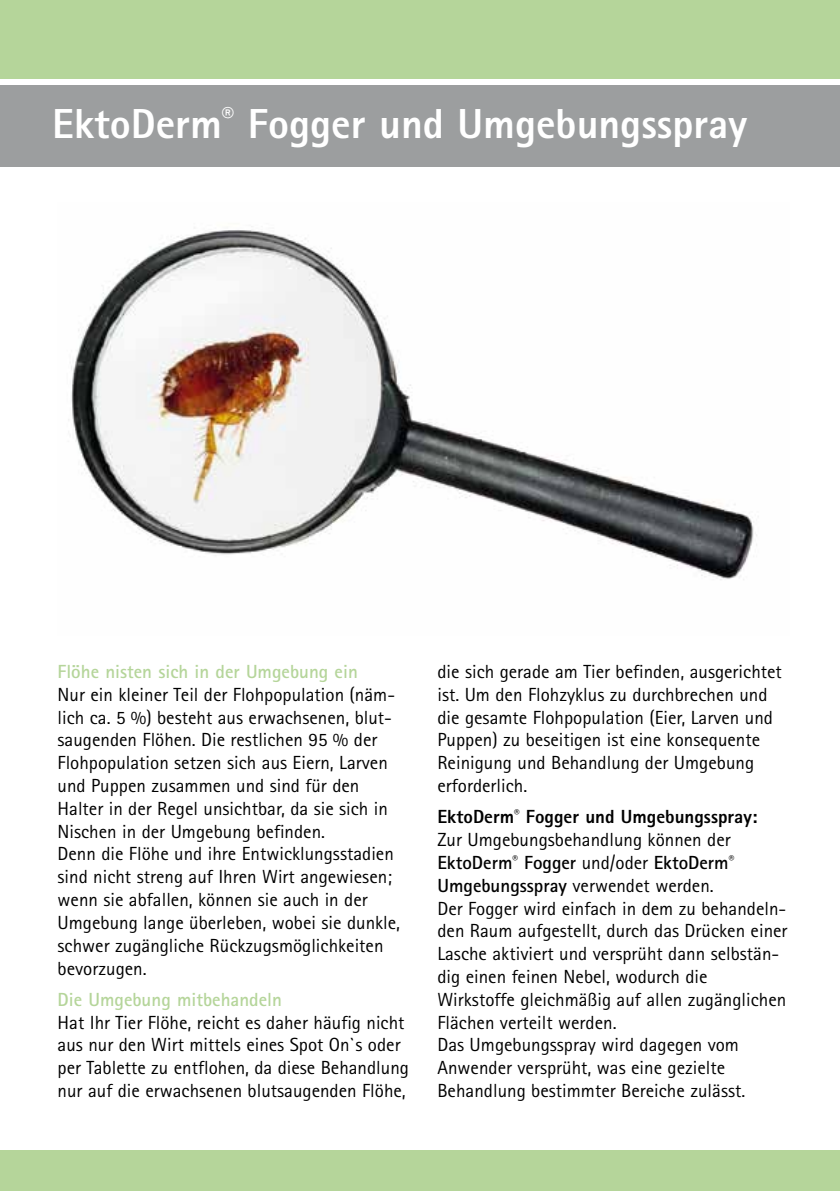
<style>
.page{position:relative;width:840px;height:1191px;background:#fff}
.page>*{position:absolute;margin:0;border:0;box-sizing:border-box;transform-origin:0 0}
.t1{font:800 42px "Rotis Sans Serif Std";color:#fff}
.t2{font:19px/22.8px "Rotis Sans Serif Std";color:#000}
.t3{font:700 19px "Rotis Sans Serif Std";color:#b5d59a}
.s1{font-weight:800}
.s2{font-weight:700}
</style>
<div class="page">
<img style="left:68px;top:226px;width:689px;height:354px">
<div style="left:0;top:0;width:839px;height:78px;background:#b5d59a"></div>
<div style="left:0;top:85px;width:839px;height:81px;background:#9c9e9f"></div>
<div style="left:0;top:1150px;width:839px;height:41px;background:#b5d59a"></div>
<h1 class="t1" style="left:52px;top:97px;width:696px">EktoDerm<sup>®</sup> Fogger und Umgebungsspray</h1>
<p class="t3" style="left:58px;top:659px;width:301px">Flöhe nisten sich in der Umgebung ein</p>
<p class="t2" style="left:58px;top:683px;width:344px">Nur ein kleiner Teil der Flohpopulation (näm&shy;lich ca. 5 %) besteht aus erwachsenen, blut&shy;saugenden Flöhen. Die restlichen 95 % der Flohpopulation setzen sich aus Eiern, Larven und Puppen zusammen und sind für den Halter in der Regel unsichtbar, da sie sich in Nischen in der Umgebung befinden.<br>Denn die Flöhe und ihre Entwicklungsstadien sind nicht streng auf Ihren Wirt angewiesen; wenn sie abfallen, können sie auch in der Umgebung lange überleben, wobei sie dunkle, schwer zugängliche Rückzugsmöglichkeiten bevorzugen.</p>
<p class="t3" style="left:58px;top:987px;width:226px">Die Umgebung mitbehandeln</p>
<p class="t2" style="left:58px;top:1010px;width:353px">Hat Ihr Tier Flöhe, reicht es daher häufig nicht aus nur den Wirt mittels eines Spot On`s oder per Tablette zu entflohen, da diese Behandlung nur auf die erwachsenen blutsaugenden Flöhe,</p>
<p class="t2" style="left:437px;top:660px;width:346px">die sich gerade am Tier befinden, ausgerichtet ist. Um den Flohzyklus zu durchbrechen und die gesamte Flohpopulation (Eier, Larven und Puppen) zu beseitigen ist eine konsequente Reinigung und Behandlung der Umgebung erforderlich.</p>
<p class="t2" style="left:437px;top:805px;width:351px"><span class="s1">EktoDerm</span><sup>®</sup> <span class="s1">Fogger und Umgebungsspray:<br></span>Zur Umgebungsbehandlung können der <span class="s2">EktoDerm</span><sup>®</sup> <span class="s2">Fogger</span> und/oder <span class="s2">EktoDerm</span><sup>® </sup><span class="s2">Umgebungsspray</span> verwendet werden.<br>Der Fogger wird einfach in dem zu behandeln&shy;den Raum aufgestellt, durch das Drücken einer Lasche aktiviert und versprüht dann selbstän&shy;dig einen feinen Nebel, wodurch die Wirkstoffe gleichmäßig auf allen zugänglichen Flächen verteilt werden.<br>Das Umgebungsspray wird dagegen vom Anwender versprüht, was eine gezielte Behandlung bestimmter Bereiche zulässt.</p>
</div>
